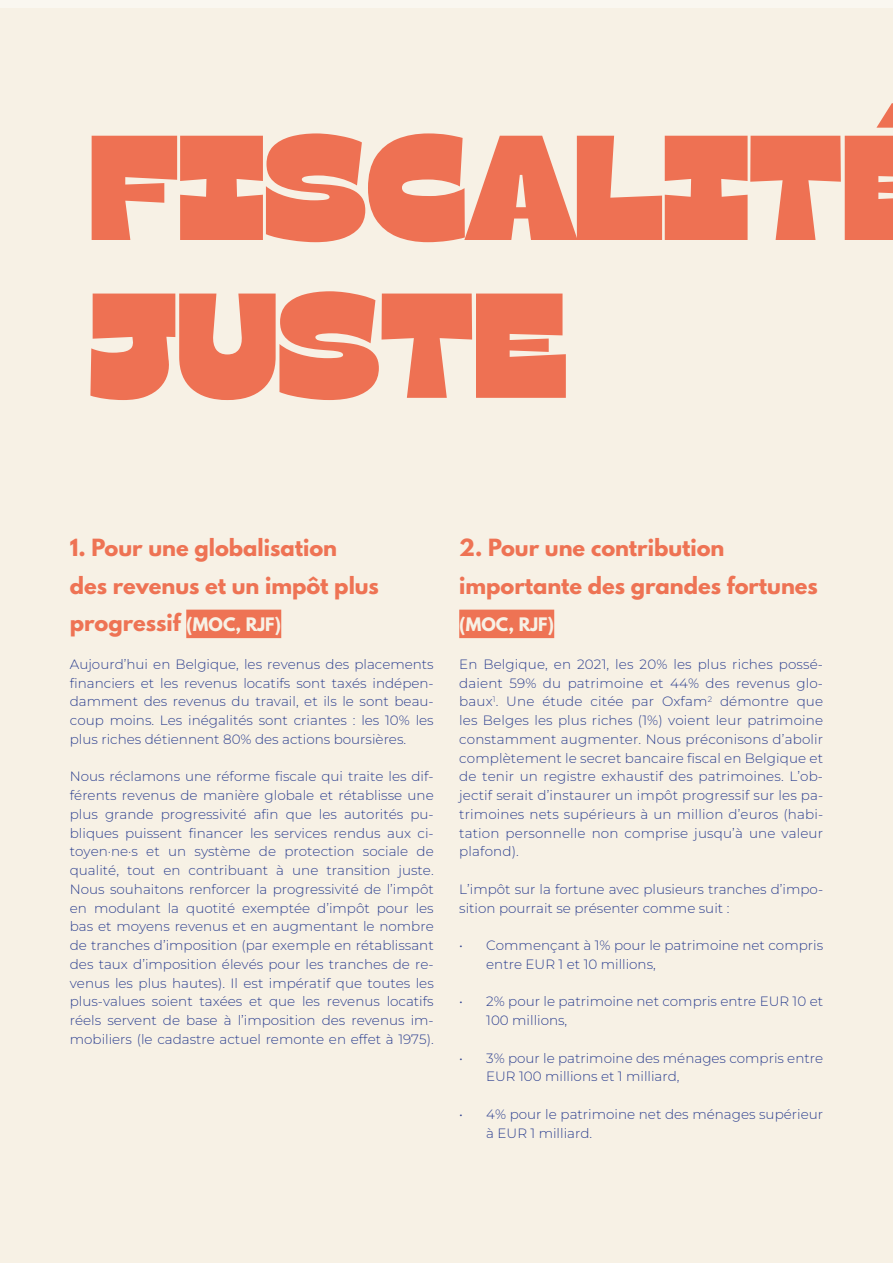
<style>
.page{position:relative;width:893px;height:1263px;background:#fff}
.page>*{position:absolute;margin:0;border:0;box-sizing:border-box;transform-origin:0 0}
.t1{font:148.95px/157.8px "Gulfs Display";letter-spacing:-.02em;color:#ee7153}
.t2{font:700 21px/37.5px "League Spartan";color:#ee7354}
.t3{font:700 16.5px "League Spartan";color:#f7f1e5}
.t4{font:100 13.5px/18.8px "Montserrat";color:#2e4190}
.s1{font-size:16.5px;color:#f7f1e5}
</style>
<div class="page">
<div style="left:0;top:9px;width:893px;height:1254px;background:#f7f1e5"></div>
<div style="left:186px;top:610px;width:95px;height:28px;background:#ee7354"></div>
<div style="left:459px;top:610px;width:95px;height:28px;background:#ee7354"></div>
<h1 class="t1" style="left:87px;top:117px;width:851px">FISCALITÉ<br>JUSTE</h1>
<h2 class="t2" style="left:70px;top:529px;width:311px">1. Pour une globalisation des revenus et un impôt plus progressif <span class="s1">(MOC, RJF)</span></h2>
<p class="t4" style="left:70px;top:654px;width:365px;text-align:justify">Aujourd’hui en Belgique, les revenus des placements financiers et les revenus locatifs sont taxés indépen&shy;damment des revenus du travail, et ils le sont beau&shy;coup moins. Les inégalités sont criantes : les 10% les plus riches détiennent 80% des actions boursières.</p>
<p class="t4" style="left:70px;top:767px;width:365px;text-align:justify">Nous réclamons une réforme fiscale qui traite les dif&shy;férents revenus de manière globale et rétablisse une plus grande progressivité afin que les autorités pu&shy;bliques puissent financer les services rendus aux ci&shy;toyen·ne·s et un système de protection sociale de qualité, tout en contribuant à une transition juste.<br>Nous souhaitons renforcer la progressivité de l’impôt en modulant la quotité exemptée d’impôt pour les bas et moyens revenus et en augmentant le nombre de tranches d’imposition (par exemple en rétablissant des taux d’imposition élevés pour les tranches de re&shy;venus les plus hautes). Il est impératif que toutes les plus-values soient taxées et que les revenus locatifs réels servent de base à l’imposition des revenus im&shy;mobiliers (le cadastre actuel remonte en effet à 1975).</p>
<h2 class="t2" style="left:459px;top:529px;width:360px">2. Pour une contribution importante des grandes fortunes</h2>
<p class="t3" style="left:459px;top:612px;width:96px">(MOC, RJF)</p>
<p class="t4" style="left:459px;top:654px;width:365px;text-align:justify">En Belgique, en 2021, les 20% les plus riches possé&shy;daient 59% du patrimoine et 44% des revenus glo&shy;baux<sup>1</sup>. Une étude citée par Oxfam<sup>2</sup> démontre que les Belges les plus riches (1%) voient leur patrimoine constamment augmenter. Nous préconisons d’abolir complètement le secret bancaire fiscal en Belgique et de tenir un registre exhaustif des patrimoines. L’ob&shy;jectif serait d’instaurer un impôt progressif sur les pa&shy;trimoines nets supérieurs à un million d’euros (habi&shy;tation personnelle non comprise jusqu’à une valeur plafond).</p>
<p class="t4" style="left:459px;top:879px;width:365px">L’impôt sur la fortune avec plusieurs tranches d’impo&shy;sition pourrait se présenter comme suit :</p>
<p class="t4" style="left:486px;top:936px;width:338px;text-indent:-27px">• Commençant à 1% pour le patrimoine net compris entre EUR 1 et 10 millions,</p>
<p class="t4" style="left:486px;top:992px;width:338px;text-indent:-27px">• 2% pour le patrimoine net compris entre EUR 10 et<br>100 millions,</p>
<p class="t4" style="left:486px;top:1048px;width:338px;text-indent:-27px">• 3% pour le patrimoine des ménages compris entre<br>EUR 100 millions et 1 milliard,</p>
<p class="t4" style="left:486px;top:1104px;width:338px;text-indent:-27px">• 4% pour le patrimoine net des ménages supérieur à EUR 1 milliard.</p>
</div>
